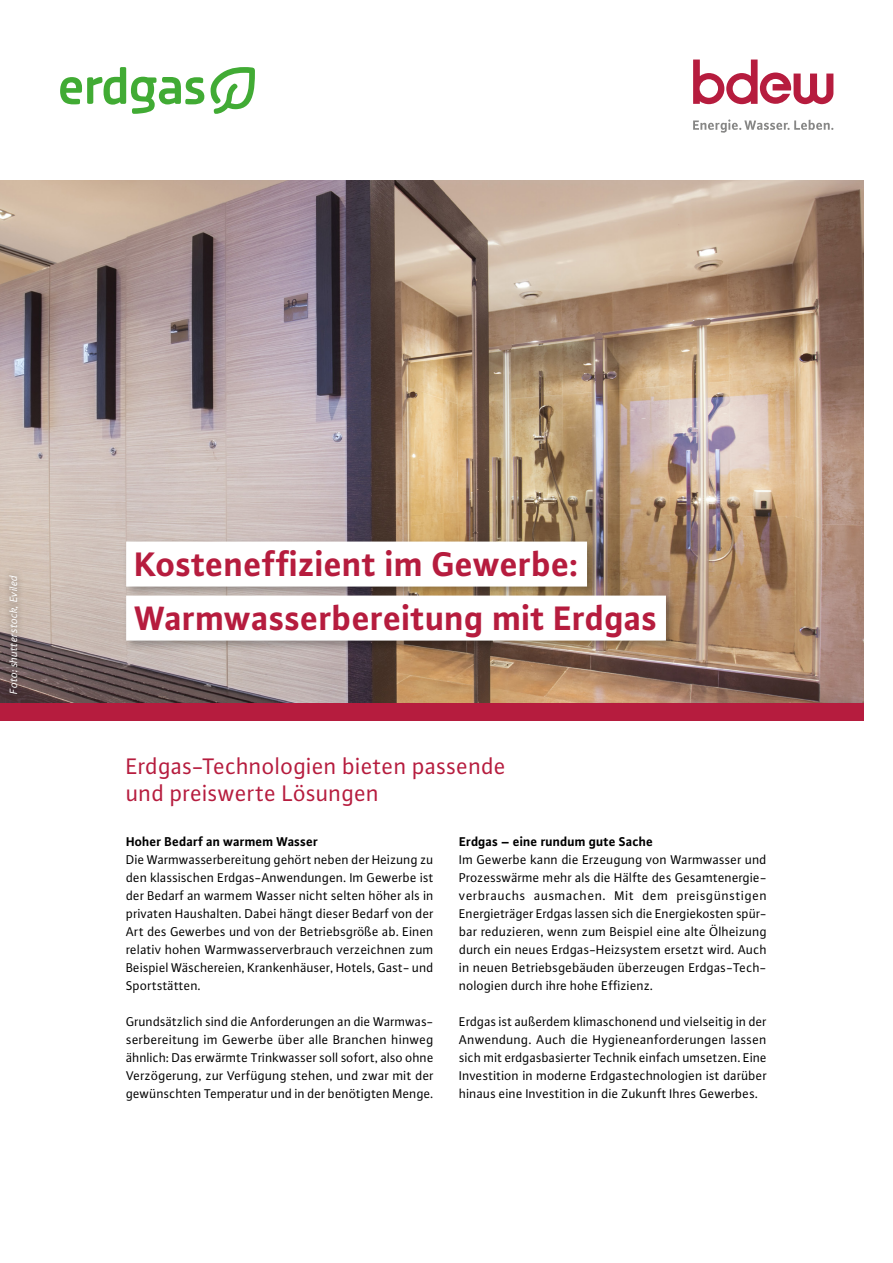
<style>
.page{position:relative;width:893px;height:1263px;background:#fff}
.page>*{position:absolute;margin:0;border:0;box-sizing:border-box;transform-origin:0 0}
.t1{font:700 36px/54px "Plus Sans";color:#b61c3e}
.t2{font:24px/27px "Plus Sans Normal";letter-spacing:.005em;color:#b61c3e}
.t3{font:13.5px/18px "Plus Sans Normal";letter-spacing:.005em;color:#000;text-align:justify}
.t4{font:700 13.5px "Plus Sans";letter-spacing:.005em;color:#000}
.t5{font:italic 11.25px "Plus Sans Normal";letter-spacing:.005em;color:#fff}
</style>
<div class="page">
<div style="left:0;top:702px;width:863px;height:18px;background:#b61c3e"></div>
<svg style="left:693px;top:60px;width:140px;height:44px"></svg>
<svg style="left:693px;top:119px;width:140px;height:14px"></svg>
<svg style="left:211px;top:67px;width:44px;height:47px"></svg>
<svg style="left:60px;top:67px;width:144px;height:47px"></svg>
<img style="left:0;top:180px;width:863px;height:522px">
<div style="left:122px;top:538px;width:556px;height:115px;background:#000;opacity:.3"></div>
<div style="left:126px;top:542px;width:461px;height:45px;background:#fff"></div>
<div style="left:126px;top:596px;width:540px;height:45px;background:#fff"></div>
<div style="left:2px;top:567px;width:23px;height:134px;background:#000;opacity:.5"></div>
<p class="t5" style="left:6px;top:693px;width:120px;rotate:-90deg">Foto: shutterstock, Eviled</p>
<h1 class="t1" style="left:134px;top:536px;width:524px">Kosteneffizient im Gewerbe:<br>Warmwasserbereitung mit Erdgas</h1>
<h2 class="t2" style="left:126px;top:752px;width:382px">Erdgas-Technologien bieten passende und preiswerte Lösungen</h2>
<p class="t4" style="left:126px;top:833px;width:193px">Hoher Bedarf an warmem Wasser</p>
<p class="t3" style="left:126px;top:850px;width:309px">Die Warmwasserbereitung gehört neben der Heizung zu den klassischen Erdgas-Anwendungen. Im Gewerbe ist der Bedarf an warmem Wasser nicht selten höher als in privaten Haushalten. Dabei hängt dieser Bedarf von der Art des Gewerbes und von der Betriebsgröße ab. Einen relativ hohen Warmwasserverbrauch verzeichnen zum Beispiel Wäschereien, Krankenhäuser, Hotels, Gast- und Sportstätten.</p>
<p class="t3" style="left:126px;top:1012px;width:309px">Grundsätzlich sind die Anforderungen an die Warmwas&shy;serbereitung im Gewerbe über alle Branchen hinweg ähnlich: Das erwärmte Trinkwasser soll sofort, also ohne Verzögerung, zur Verfügung stehen, und zwar mit der gewünschten Temperatur und in der benötigten Menge.</p>
<p class="t4" style="left:459px;top:833px;width:195px">Erdgas – eine rundum gute Sache</p>
<p class="t3" style="left:459px;top:850px;width:309px;text-align:left">Im Gewerbe kann die Erzeugung von Warmwasser und Prozesswärme mehr als die Hälfte des Gesamtenergie&shy;verbrauchs ausmachen. Mit dem preisgünstigen Energieträger Erdgas lassen sich die Energiekosten spür&shy;bar reduzieren, wenn zum Beispiel eine alte Ölheizung durch ein neues Erdgas-Heizsystem ersetzt wird. Auch in neuen Betriebsgebäuden überzeugen Erdgas-Tech&shy;nologien durch ihre hohe Effizienz.</p>
<p class="t3" style="left:459px;top:1012px;width:309px">Erdgas ist außerdem klimaschonend und vielseitig in der Anwendung. Auch die Hygieneanforderungen lassen sich mit erdgasbasierter Technik einfach umsetzen. Eine Investition in moderne Erdgastechnologien ist darüber hinaus eine Investition in die Zukunft Ihres Gewerbes.</p>
</div>
